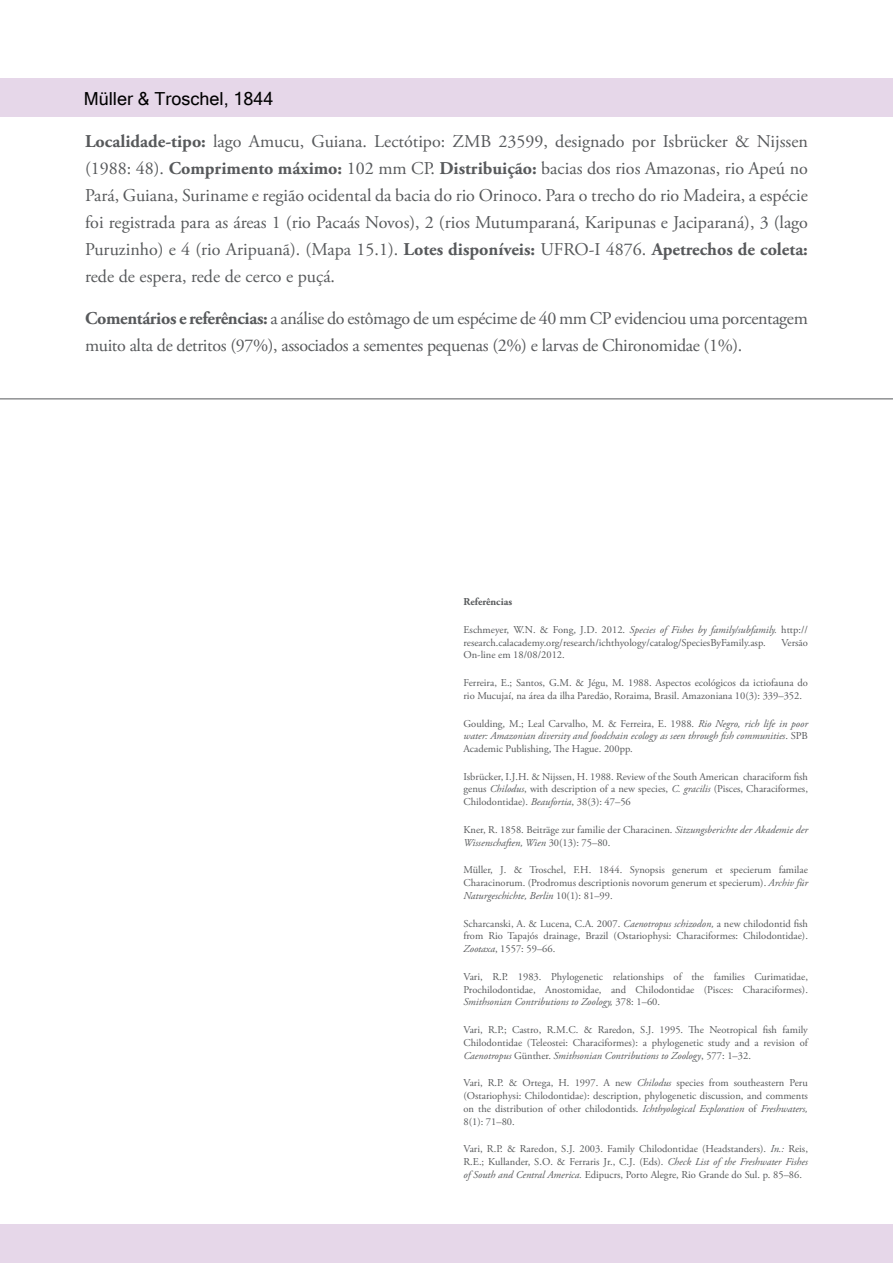
<style>
.page{position:relative;width:893px;height:1263px;background:#fff}
.page>*{position:absolute;margin:0;border:0;box-sizing:border-box;transform-origin:0 0}
.t1{font:18px/27px "Adobe Garamond Pro";letter-spacing:-.01em;color:#57595b;text-align:justify}
.t2{font:18px "Microsoft Sans Serif";color:#000}
.t3{font:10.5px/12.8px "Adobe Garamond Pro";color:#57595b;text-align:justify}
.t4{font:italic 10.5px/12.8px "Adobe Garamond Pro";color:#57595b;text-align:justify}
.t5{font:700 10.5px "Adobe Garamond Pro";color:#57595b}
.s1{font-weight:700}
.s2{font-style:italic}
.s3{font-style:normal}
</style>
<div class="page">
<div style="left:0;top:1225px;width:893px;height:38px;background:#e6d7e9"></div>
<div style="left:0;top:79px;width:893px;height:38px;background:#e6d7e9"></div>
<hr style="left:0;top:399px;width:893px;height:1px;background:#57595b">
<h1 class="t2" style="left:84px;top:87px;width:191px">Müller &amp; Troschel, 1844</h1>
<p class="t1" style="left:85px;top:129px;width:724px"><span class="s1">Localidade-tipo:</span> lago Amucu, Guiana. Lectótipo: ZMB 23599, designado por Isbrücker &amp; Nijssen (1988: 48). <span class="s1">Comprimento máximo:</span> 102 mm CP. <span class="s1">Distribuição:</span> bacias dos rios Amazonas, rio Apeú no Pará, Guiana, Suriname e região ocidental da bacia do rio Orinoco. Para o trecho do rio Madeira, a espécie foi registrada para as áreas 1 (rio Pacaás Novos), 2 (rios Mutumparaná, Karipunas e Jaciparaná), 3 (lago Puruzinho) e 4 (rio Aripuanã). (Mapa 15.1). <span class="s1">Lotes disponíveis:</span> UFRO-I 4876. <span class="s1">Apetrechos de coleta: </span>rede de espera, rede de cerco e puçá.</p>
<h1 class="t1" style="left:85px;top:306px;width:724px"><span class="s1">Comentários e referências:</span> a análise do estômago de um espécime de 40 mm CP evidenciou uma porcentagem muito alta de detritos (97%), associados a sementes pequenas (2%) e larvas de Chironomidae (1%).</h1>
<p class="t5" style="left:463px;top:596px;width:50px">Referências</p>
<p class="t3" style="left:463px;top:623px;width:346px">Eschmeyer, W.N. &amp; Fong, J.D. 2012. <span class="s2">Species of Fishes by family/subfamily.</span> http:// research.calacademy.org/research/ichthyology/catalog/SpeciesByFamily.asp.</p>
<p class="t3" style="left:781px;top:636px;width:28px">Versão</p>
<p class="t3" style="left:463px;top:649px;width:103px">On-line em 18/08/2012.</p>
<p class="t3" style="left:463px;top:677px;width:346px">Ferreira, E.; Santos, G.M. &amp; Jégu, M. 1988. Aspectos ecológicos da ictiofauna do rio Mucujaí, na área da ilha Paredão, Roraima, Brasil. Amazoniana 10(3): 339–352.</p>
<p class="t4" style="left:463px;top:717px;width:346px"><span class="s3">Goulding, M.; Leal Carvalho, M. &amp; Ferreira, E. 1988.</span> Rio Negro, rich life in poor water: Amazonian diversity and foodchain ecology as seen through fish communities<span class="s3">. SPB Academic Publishing, The Hague. 200pp.</span></p>
<p class="t3" style="left:463px;top:770px;width:346px">Isbrücker, I.J.H. &amp; Nijssen, H. 1988. Review of the South American characiform fish genus <span class="s2">Chilodus</span>, with description of a new species, <span class="s2">C. gracilis</span> (Pisces, Characiformes, Chilodontidae). <span class="s2">Beaufortia</span>, 38(3): 47–56</p>
<p class="t3" style="left:463px;top:824px;width:346px">Kner, R. 1858. Beiträge zur familie der Characinen. <span class="s2">Sitzungsberichte der Akademie der<br>Wissenschaften, Wien</span> 30(13): 75–80.</p>
<p class="t3" style="left:463px;top:864px;width:346px">Müller, J. &amp; Troschel, F.H. 1844. Synopsis generum et specierum familae Characinorum. (Prodromus descriptionis novorum generum et specierum). <span class="s2">Archiv für Naturgeschichte, Berlin</span> 10(1): 81–99.</p>
<p class="t3" style="left:463px;top:917px;width:346px">Scharcanski, A. &amp; Lucena, C.A. 2007. <span class="s2">Caenotropus schizodon,</span> a new chilodontid fish from Rio Tapajós drainage, Brazil (Ostariophysi: Characiformes: Chilodontidae).<br><span class="s2">Zootaxa</span>, 1557: 59–66.</p>
<p class="t3" style="left:463px;top:970px;width:346px">Vari, R.P. 1983. Phylogenetic relationships of the families Curimatidae, Prochilodontidae, Anostomidae, and Chilodontidae (Pisces: Characiformes).<br><span class="s2">Smithsonian Contributions to Zoology,</span> 378: 1–60.</p>
<p class="t3" style="left:463px;top:1024px;width:346px">Vari, R.P.; Castro, R.M.C. &amp; Raredon, S.J. 1995. The Neotropical fish family Chilodontidae (Teleostei: Characiformes): a phylogenetic study and a revision of <span class="s2">Caenotropus</span> Günther. <span class="s2">Smithsonian Contributions to Zoology</span>, 577: 1–32.</p>
<p class="t3" style="left:463px;top:1077px;width:346px">Vari, R.P. &amp; Ortega, H. 1997. A new <span class="s2">Chilodus</span> species from southeastern Peru (Ostariophysi: Chilodontidae): description, phylogenetic discussion, and comments on the distribution of other chilodontids. <span class="s2">Ichthyological Exploration</span> of <span class="s2">Freshwaters, </span>8(1): 71–80.</p>
<p class="t3" style="left:463px;top:1143px;width:346px">Vari, R.P. &amp; Raredon, S.J. 2003. Family Chilodontidae (Headstanders). <span class="s2">In.:</span> Reis, R.E.; Kullander, S.O. &amp; Ferraris Jr., C.J. (Eds). <span class="s2">Check List of the Freshwater Fishes of South and Central America.</span> Edipucrs, Porto Alegre, Rio Grande do Sul. p. 85–86.</p>
</div>
